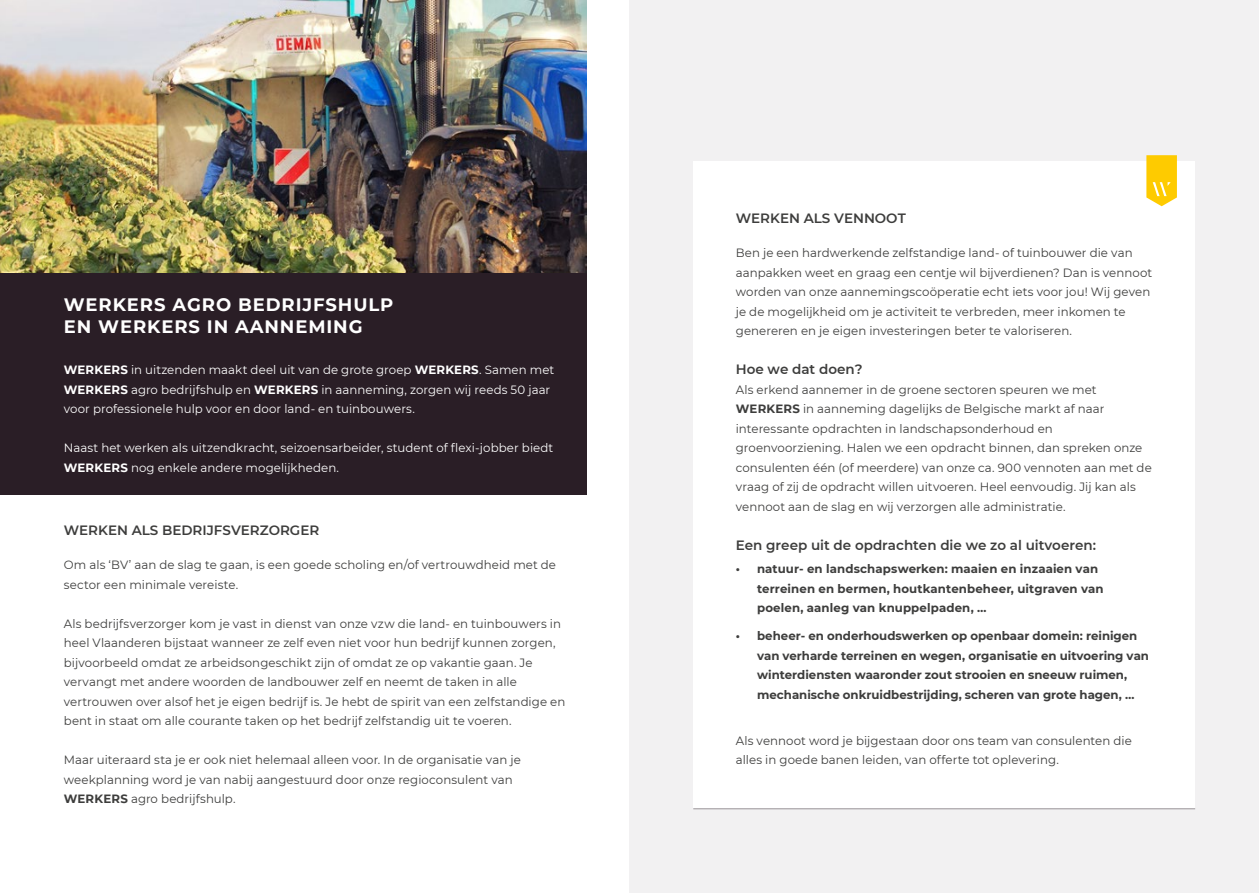
<style>
.page{position:relative;width:1259px;height:893px;background:#fff}
.page>*{position:absolute;margin:0;border:0;box-sizing:border-box;transform-origin:0 0}
.t1{font:700 18px/22.5px "Montserrat";letter-spacing:.05em;color:#fff}
.t2{font:600 13.5px "Montserrat";color:#3d3d3c}
.t3{font:12px/19.5px "Montserrat";letter-spacing:.005em;color:#3d3d3c}
.t4{font:700 12px/19.5px "Montserrat";color:#3d3d3c}
.t5{font:12px/19.5px "Montserrat";letter-spacing:.005em;color:#fff}
.s1{font-weight:700}
</style>
<div class="page">
<div style="left:629px;top:0;width:630px;height:893px;background:#f2f1f2"></div>
<hr style="left:693px;top:808px;width:502px;height:1px;background:#2a1e26">
<div style="left:693px;top:162px;width:502px;height:646px;background:#fff"></div>
<svg style="left:1146px;top:155px;width:31px;height:51px;background:#fed224"></svg>
<div style="left:0;top:272px;width:587px;height:223px;background:#2a1e26"></div>
<img style="left:0;top:0;width:587px;height:272px">
<h1 class="t1" style="left:64px;top:292px;width:331px">WERKERS AGRO BEDRIJFSHULP<br>EN WERKERS IN AANNEMING</h1>
<p class="t5" style="left:64px;top:360px;width:492px"><span class="s1">WERKERS</span> in uitzenden maakt deel uit van de grote groep <span class="s1">WERKERS</span>. Samen met<br><span class="s1">WERKERS</span> agro bedrijfshulp en <span class="s1">WERKERS</span> in aanneming, zorgen wij reeds 50 jaar voor professionele hulp voor en door land- en tuinbouwers.</p>
<p class="t5" style="left:64px;top:438px;width:491px">Naast het werken als uitzendkracht, seizoensarbeider, student of flexi-jobber biedt<br><span class="s1">WERKERS</span> nog enkele andere mogelijkheden.</p>
<p class="t2" style="left:64px;top:520px;width:257px">WERKEN ALS BEDRIJFSVERZORGER</p>
<p class="t3" style="left:64px;top:555px;width:494px">Om als ‘BV’ aan de slag te gaan, is een goede scholing en/of vertrouwdheid met de sector een minimale vereiste.</p>
<p class="t3" style="left:64px;top:613px;width:503px">Als bedrijfsverzorger kom je vast in dienst van onze vzw die land- en tuinbouwers in heel Vlaanderen bijstaat wanneer ze zelf even niet voor hun bedrijf kunnen zorgen, bijvoorbeeld omdat ze arbeidsongeschikt zijn of omdat ze op vakantie gaan. Je vervangt met andere woorden de landbouwer zelf en neemt de taken in alle vertrouwen over alsof het je eigen bedrijf is. Je hebt de spirit van een zelfstandige en bent in staat om alle courante taken op het bedrijf zelfstandig uit te voeren.</p>
<p class="t3" style="left:64px;top:750px;width:458px">Maar uiteraard sta je er ook niet helemaal alleen voor. In de organisatie van je weekplanning word je van nabij aangestuurd door onze regioconsulent van<br><span class="s1">WERKERS</span> agro bedrijfshulp.</p>
<p class="t2" style="left:736px;top:208px;width:171px">WERKEN ALS VENNOOT</p>
<p class="t3" style="left:736px;top:243px;width:418px">Ben je een hardwerkende zelfstandige land- of tuinbouwer die van aanpakken weet en graag een centje wil bijverdienen? Dan is vennoot worden van onze aannemingscoöperatie echt iets voor jou! Wij geven je de mogelijkheid om je activiteit te verbreden, meer inkomen te genereren en je eigen investeringen beter te valoriseren.</p>
<p class="t2" style="left:736px;top:360px;width:128px">Hoe we dat doen?</p>
<p class="t3" style="left:736px;top:379px;width:417px">Als erkend aannemer in de groene sectoren speuren we met <span class="s1">WERKERS</span> in aanneming dagelijks de Belgische markt af naar interessante opdrachten in landschapsonderhoud en groenvoorziening. Halen we een opdracht binnen, dan spreken onze consulenten één (of meerdere) van onze ca. 900 vennoten aan met de vraag of zij de opdracht willen uitvoeren. Heel eenvoudig. Jij kan als vennoot aan de slag en wij verzorgen alle administratie.</p>
<p class="t2" style="left:736px;top:535px;width:362px">Een greep uit de opdrachten die we zo al uitvoeren:</p>
<p class="t4" style="left:757px;top:559px;width:348px;text-indent:-21px">• natuur- en landschapswerken: maaien en inzaaien van terreinen en bermen, houtkantenbeheer, uitgraven van poelen, aanleg van knuppelpaden, …</p>
<p class="t4" style="left:757px;top:626px;width:393px;text-indent:-21px">• beheer- en onderhoudswerken op openbaar domein: reinigen van verharde terreinen en wegen, organisatie en uitvoering van winterdiensten waaronder zout strooien en sneeuw ruimen, mechanische onkruidbestrijding, scheren van grote hagen, …</p>
<p class="t3" style="left:736px;top:730px;width:397px">Als vennoot word je bijgestaan door ons team van consulenten die alles in goede banen leiden, van offerte tot oplevering.</p>
</div>
